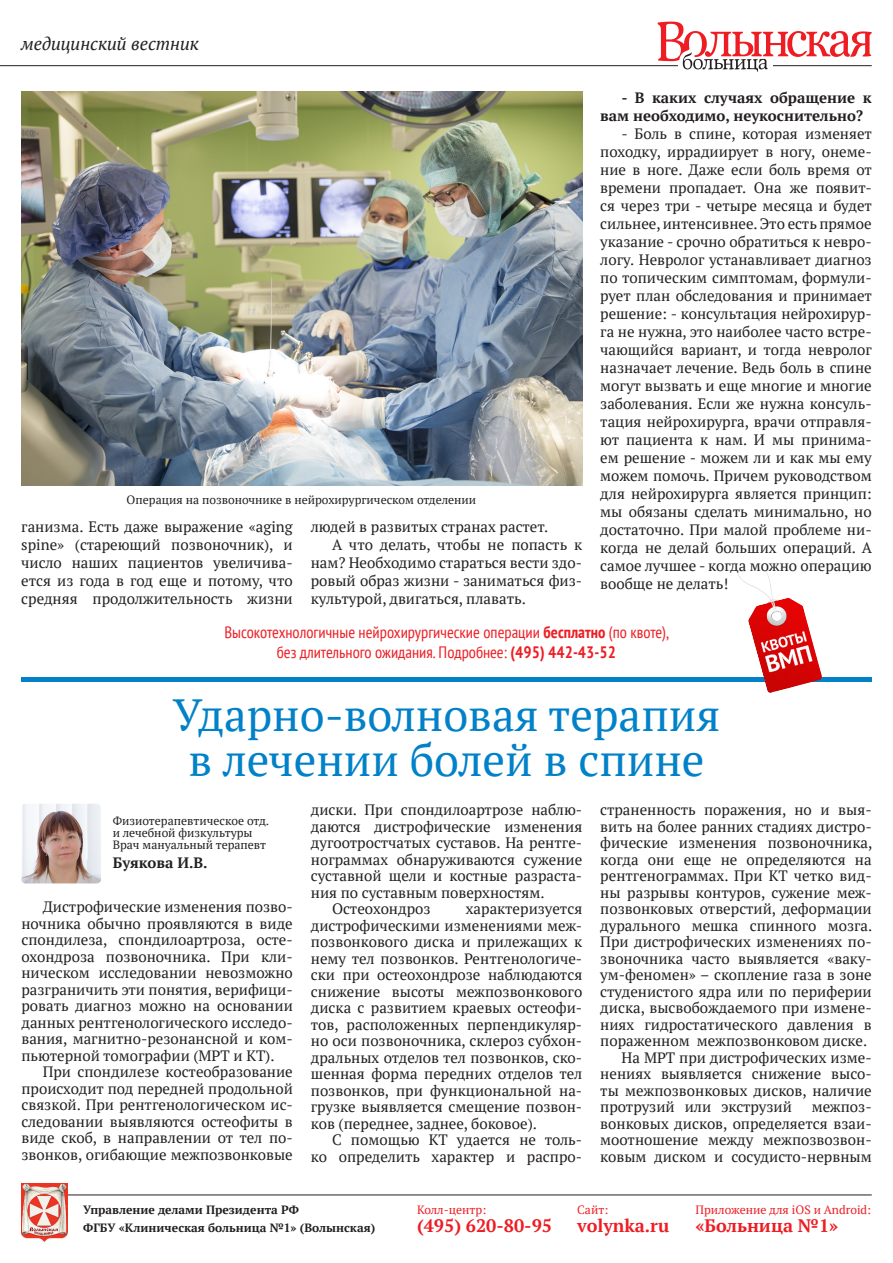
<style>
.page{position:relative;width:893px;height:1263px;background:#fff}
.page>*{position:absolute;margin:0;border:0;box-sizing:border-box;transform-origin:0 0}
.Мелкий_заголовок{font:45px "PT Serif";color:#0081c8}
.Текст{font:700 18px "PT Serif";color:#ee1d23}
.t1{font:italic 18px "PT Serif";color:#231f20}
.Мелкий_заголовок-2{font:condensed 16.5px "PT Sans";color:#ee1d23}
.Текст_с_увеличенным{font:15px/16.5px "PT Serif";color:#231f20;text-align:justify}
.Текст_с_увеличенным-2{font:700 15px/18px "PT Serif";color:#231f20}
.Текст-2{font:700 15px "PT Serif";color:#231f20}
.Текст-3{font:12px/12px "PT Serif";color:#231f20}
.Текст-4{font:700 12px "PT Serif";color:#231f20}
.Подпись_к_картинке{font:12px "PT Serif";color:#231f20}
.Текст-5{font:12px "PT Serif";color:#ee1d23}
.s1{font-weight:700}
</style>
<div class="page">
<hr style="left:21px;top:677px;width:851px;height:4px;background:#0081c8">
<img style="left:737px;top:571px;width:85px;height:122px">
<img style="left:21px;top:91px;width:561px;height:395px">
<img style="left:21px;top:804px;width:80px;height:79px">
<hr style="left:0;top:65px;width:872px;height:1px;background:#231f20">
<svg style="left:658px;top:22px;width:214px;height:50px"></svg>
<hr style="left:21px;top:1195px;width:851px;height:1px;background:#231f20">
<img style="left:21px;top:1184px;width:47px;height:58px">
<p class="t1" style="left:21px;top:32px;width:179px">медицинский вестник</p>
<p class="Подпись_к_картинке" style="left:127px;top:492px;width:351px">Операция на позвоночнике в нейрохирургическом отделении</p>
<p class="Текст_с_увеличенным" style="left:21px;top:518px;width:273px;line-height:18px">ганизма. Есть даже выражение «aging spine» (стареющий позвоночник), и число наших пациентов увеличива&shy;ется из года в год еще и потому, что средняя продолжительность жизни</p>
<p class="Текст_с_увеличенным" style="left:311px;top:518px;width:239px">людей в развитых странах растет.</p>
<p class="Текст_с_увеличенным" style="left:311px;top:536px;width:273px;line-height:18px;text-indent:21px">А что делать, чтобы не попасть к нам? Необходимо стараться вести здо&shy;ровый образ жизни - заниматься физ&shy;культурой, двигаться, плавать.</p>
<p class="Текст_с_увеличенным-2" style="left:600px;top:88px;width:273px;text-indent:21px">- В каких случаях обращение к вам необходимо, неукоснительно?</p>
<p class="Текст_с_увеличенным" style="left:600px;top:124px;width:273px;line-height:18px;text-indent:21px">- Боль в спине, которая изменяет походку, иррадиирует в ногу, онеме&shy;ние в ноге. Даже если боль время от времени пропадает. Она же появит&shy;ся через три - четыре месяца и будет сильнее, интенсивнее. Это есть прямое указание - срочно обратиться к невро&shy;логу. Невролог устанавливает диагноз по топическим симптомам, формули&shy;рует план обследования и принимает решение: - консультация нейрохирур&shy;га не нужна, это наиболее часто встре&shy;чающийся вариант, и тогда невролог назначает лечение. Ведь боль в спине могут вызвать и еще многие и многие заболевания. Если же нужна консуль&shy;тация нейрохирурга, врачи отправля&shy;ют пациента к нам. И мы принима&shy;ем решение - можем ли и как мы ему можем помочь. Причем руководством для нейрохирурга является принцип: мы обязаны сделать минимально, но достаточно. При малой проблеме ни&shy;когда не делай больших операций. А самое лучшее - когда можно операцию вообще не делать!</p>
<p class="Мелкий_заголовок-2" style="left:224px;top:621px;width:446px">Высокотехнологичные нейрохирургические операции <span class="s1">бесплатно</span> (по квоте),</p>
<p class="Мелкий_заголовок-2" style="left:277px;top:641px;width:341px">без длительного ожидания. Подробнее: <span class="s1">(495) 442-43-52</span></p>
<p class="Мелкий_заголовок" style="left:173px;top:686px;width:549px">Ударно-волновая терапия</p>
<p class="Мелкий_заголовок" style="left:189px;top:731px;width:517px">в лечении болей в спине</p>
<p class="Текст-3" style="left:113px;top:814px;width:158px">Физиотерапевтическое отд. и лечебной физкультуры</p>
<p class="Текст-3" style="left:113px;top:838px;width:155px">Врач мануальный терапевт</p>
<p class="Текст-2" style="left:113px;top:853px;width:97px">Буякова И.В.</p>
<p class="Текст_с_увеличенным" style="left:311px;top:801px;width:273px">диски. При спондилоартрозе наблю&shy;даются дистрофические изменения дугоотростчатых суставов. На рентге&shy;нограммах обнаруживаются сужение суставной щели и костные разраста&shy;ния по суставным поверхностям.</p>
<p class="Текст_с_увеличенным" style="left:332px;top:900px;width:100px">Остеохондроз</p>
<p class="Текст_с_увеличенным" style="left:600px;top:801px;width:274px">страненность поражения, но и выя&shy;вить на более ранних стадиях дистро&shy;фические изменения позвоночника, когда они еще не определяются на рентгенограммах. При КТ четко вид&shy;ны разрывы контуров, сужение меж&shy;позвонковых отверстий, деформации дурального мешка спинного мозга.<br>При дистрофических изменениях по&shy;звоночника часто выявляется «ваку&shy;ум-феномен» – скопление газа в зоне студенистого ядра или по периферии диска, высвобождаемого при измене&shy;ниях гидростатического давления в пораженном межпозвонковом диске.</p>
<p class="Текст_с_увеличенным" style="left:600px;top:1049px;width:273px;text-indent:21px">На МРТ при дистрофических изме&shy;нениях выявляется снижение высо&shy;ты межпозвонковых дисков, наличие протрузий или экструзий</p>
<p class="Текст_с_увеличенным" style="left:21px;top:898px;width:273px;text-indent:21px">Дистрофические изменения позво&shy;ночника обычно проявляются в виде спондилеза, спондилоартроза, осте&shy;охондроза позвоночника. При кли&shy;ническом исследовании невозможно разграничить эти понятия, верифици&shy;ровать диагноз можно на основании данных рентгенологического исследо&shy;вания, магнитно-резонансной и ком&shy;пьютерной томографии (МРТ и КТ).</p>
<p class="Текст_с_увеличенным" style="left:21px;top:1063px;width:273px;text-indent:21px">При спондилезе костеобразование происходит под передней продольной связкой. При рентгенологическом ис&shy;следовании выявляются остеофиты в виде скоб, в направлении от тел по&shy;звонков, огибающие межпозвонковые</p>
<p class="Текст_с_увеличенным" style="left:311px;top:900px;width:273px;text-indent:155px">характеризуется дистрофическими изменениями меж&shy;позвонкового диска и прилежащих к нему тел позвонков. Рентгенологиче&shy;ски при остеохондрозе наблюдаются снижение высоты межпозвонкового диска с развитием краевых остеофи&shy;тов, расположенных перпендикуляр&shy;но оси позвоночника, склероз субхон&shy;дральных отделов тел позвонков, ско&shy;шенная форма передних отделов тел позвонков, при функциональной на&shy;грузке выявляется смещение позвон&shy;ков (переднее, заднее, боковое).</p>
<p class="Текст_с_увеличенным" style="left:311px;top:1131px;width:273px;text-align:right">С помощью КТ удается не толь-<br>ко определить характер и распро-</p>
<p class="Текст_с_увеличенным" style="left:600px;top:1098px;width:273px;text-indent:211px">межпоз&shy;вонковых дисков, определяется взаи&shy;моотношение между межпозвозвон&shy;ковым диском и сосудисто-нервным</p>
<p class="Текст-4" style="left:83px;top:1202px;width:217px">Управление делами Президента РФ</p>
<p class="Текст-4" style="left:83px;top:1220px;width:294px">ФГБУ «Клиническая больница №1» (Волынская)</p>
<p class="Текст-5" style="left:417px;top:1202px;width:71px">Колл-центр:</p>
<p class="Текст" style="left:417px;top:1214px;width:136px">(495) 620-80-95</p>
<p class="Текст-5" style="left:577px;top:1202px;width:33px">Сайт:</p>
<p class="Текст" style="left:577px;top:1214px;width:93px">volynka.ru</p>
<p class="Текст-5" style="left:695px;top:1202px;width:177px">Приложение для iOS и Android:</p>
<p class="Текст" style="left:695px;top:1214px;width:144px">«Больница №1»</p>
</div>
